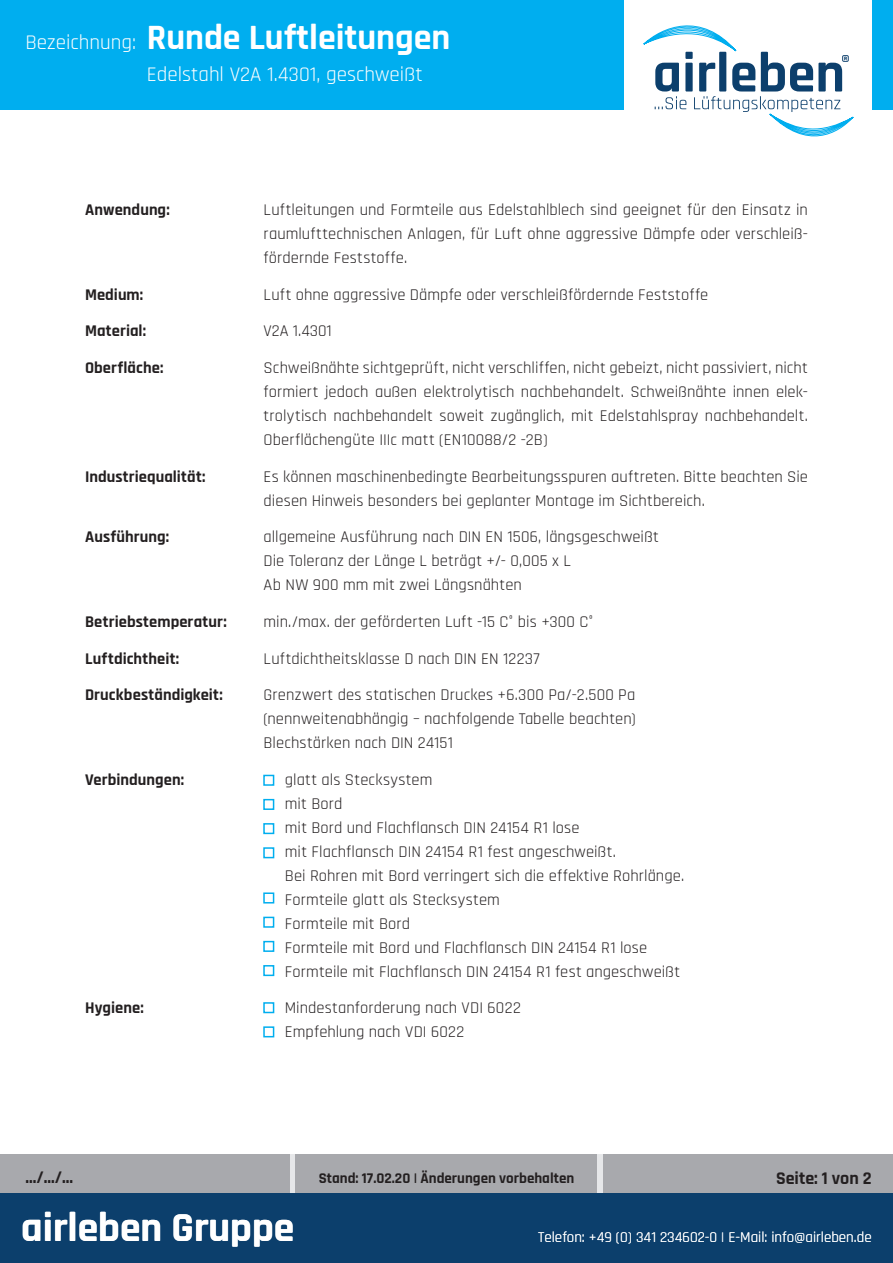
<style>
.page{position:relative;width:893px;height:1263px;background:#fff}
.page>*{position:absolute;margin:0;border:0;box-sizing:border-box;transform-origin:0 0}
.t1{font:700 41.55px "Rajdhani";color:#fff}
.t2{font:700 36px "Rajdhani";color:#fff}
.t3{font:21px "Rajdhani";color:#fff}
.t4{font:700 18px "Rajdhani";color:#231f20}
.Text{font:16.5px/24px "Rajdhani";letter-spacing:.005em;color:#231f20}
.t5{font:700 16.5px "Rajdhani";letter-spacing:.005em;color:#231f20}
.t6{font:15px "Rajdhani";color:#fff}
.t7{font:700 15px "Rajdhani";color:#231f20}
</style>
<div class="page">
<div style="left:0;top:0;width:893px;height:109px;background:#00aeef"></div>
<div style="left:625px;top:0;width:247px;height:149px;background:#fff"></div>
<svg style="left:643px;top:26px;width:210px;height:110px"></svg>
<div style="left:0;top:1193px;width:893px;height:70px;background:#0c3f6c"></div>
<div style="left:604px;top:1154px;width:289px;height:39px;background:#a8a9ad"></div>
<div style="left:296px;top:1154px;width:301px;height:39px;background:#a8a9ad"></div>
<div style="left:0;top:1154px;width:289px;height:39px;background:#a8a9ad"></div>
<div style="left:263px;top:775px;width:11px;height:11px;background:#fff;border:2px solid #00aeef"></div>
<div style="left:263px;top:892px;width:11px;height:11px;background:#fff;border:2px solid #00aeef"></div>
<div style="left:263px;top:799px;width:11px;height:11px;background:#fff;border:2px solid #00aeef"></div>
<div style="left:263px;top:917px;width:11px;height:11px;background:#fff;border:2px solid #00aeef"></div>
<div style="left:263px;top:823px;width:11px;height:11px;background:#fff;border:2px solid #00aeef"></div>
<div style="left:263px;top:941px;width:11px;height:11px;background:#fff;border:2px solid #00aeef"></div>
<div style="left:263px;top:1002px;width:11px;height:11px;background:#fff;border:2px solid #00aeef"></div>
<div style="left:263px;top:847px;width:11px;height:11px;background:#fff;border:2px solid #00aeef"></div>
<div style="left:263px;top:965px;width:11px;height:11px;background:#fff;border:2px solid #00aeef"></div>
<div style="left:263px;top:1026px;width:11px;height:11px;background:#fff;border:2px solid #00aeef"></div>
<p class="t3" style="left:26px;top:31px;width:112px">Bezeichnung:</p>
<p class="t2" style="left:147px;top:16px;width:305px">Runde Luftleitungen</p>
<p class="t3" style="left:147px;top:62px;width:278px">Edelstahl V2A 1.4301, geschweißt</p>
<p class="t5" style="left:85px;top:200px;width:86px">Anwendung:</p>
<p class="t5" style="left:85px;top:284px;width:60px">Medium:</p>
<p class="t5" style="left:85px;top:321px;width:63px">Material:</p>
<p class="t5" style="left:85px;top:358px;width:80px">Oberfläche:</p>
<p class="t5" style="left:85px;top:466px;width:122px">Industriequalität:</p>
<p class="t5" style="left:85px;top:527px;width:86px">Ausführung:</p>
<p class="t5" style="left:85px;top:611px;width:143px">Betriebstemperatur:</p>
<p class="t5" style="left:85px;top:648px;width:96px">Luftdichtheit:</p>
<p class="t5" style="left:85px;top:685px;width:139px">Druckbeständigkeit:</p>
<p class="t5" style="left:85px;top:769px;width:101px">Verbindungen:</p>
<p class="t5" style="left:85px;top:998px;width:60px">Hygiene:</p>
<p class="Text" style="left:264px;top:198px;width:546px;text-align:justify">Luftleitungen und Formteile aus Edelstahlblech sind geeignet für den Einsatz in raumlufttechnischen Anlagen, für Luft ohne aggressive Dämpfe oder verschleiß&shy;fördernde Feststoffe.</p>
<p class="Text" style="left:264px;top:283px;width:446px">Luft ohne aggressive Dämpfe oder verschleißfördernde Feststoffe</p>
<p class="Text" style="left:264px;top:320px;width:70px">V2A 1.4301</p>
<p class="Text" style="left:264px;top:356px;width:546px;text-align:justify">Schweißnähte sichtgeprüft, nicht verschliffen, nicht gebeizt, nicht passiviert, nicht formiert jedoch außen elektrolytisch nachbehandelt. Schweißnähte innen elek&shy;trolytisch nachbehandelt soweit zugänglich, mit Edelstahlspray nachbehandelt.<br>Oberflächengüte IIIc matt (EN10088/2 -2B)</p>
<p class="Text" style="left:264px;top:465px;width:546px">Es können maschinenbedingte Bearbeitungsspuren auftreten. Bitte beachten Sie diesen Hinweis besonders bei geplanter Montage im Sichtbereich.</p>
<p class="Text" style="left:264px;top:525px;width:397px">allgemeine Ausführung nach DIN EN 1506, längsgeschweißt<br>Die Toleranz der Länge L beträgt +/- 0,005 x L<br>Ab NW 900 mm mit zwei Längsnähten</p>
<p class="Text" style="left:264px;top:610px;width:331px">min./max. der geförderten Luft -15 C° bis +300 C°</p>
<p class="Text" style="left:264px;top:647px;width:278px">Luftdichtheitsklasse D nach DIN EN 12237</p>
<p class="Text" style="left:264px;top:683px;width:374px;text-align:justify">Grenzwert des statischen Druckes +6.300 Pa/-2.500 Pa (nennweitenabhängig – nachfolgende Tabelle beachten)<br>Blechstärken nach DIN 24151</p>
<p class="Text" style="left:285px;top:768px;width:149px">glatt als Stecksystem</p>
<p class="Text" style="left:285px;top:792px;width:59px">mit Bord</p>
<p class="Text" style="left:285px;top:816px;width:296px">mit Bord und Flachflansch DIN 24154 R1 lose</p>
<p class="Text" style="left:285px;top:840px;width:401px">mit Flachflansch DIN 24154 R1 fest angeschweißt.<br>Bei Rohren mit Bord verringert sich die effektive Rohrlänge.</p>
<p class="Text" style="left:285px;top:888px;width:217px">Formteile glatt als Stecksystem</p>
<p class="Text" style="left:285px;top:912px;width:127px">Formteile mit Bord</p>
<p class="Text" style="left:285px;top:936px;width:364px">Formteile mit Bord und Flachflansch DIN 24154 R1 lose</p>
<p class="Text" style="left:285px;top:960px;width:397px">Formteile mit Flachflansch DIN 24154 R1 fest angeschweißt</p>
<p class="Text" style="left:285px;top:996px;width:237px">Mindestanforderung nach VDI 6022<br>Empfehlung nach VDI 6022</p>
<p class="t4" style="left:26px;top:1166px;width:49px">.../.../...</p>
<p class="t7" style="left:319px;top:1168px;width:257px">Stand: 17.02.20 | Änderungen vorbehalten</p>
<p class="t4" style="left:776px;top:1167px;width:97px">Seite: 1 von 2</p>
<p class="t1" style="left:21px;top:1202px;width:275px">airleben Gruppe</p>
<p class="t6" style="left:538px;top:1228px;width:335px">Telefon: +49 (0) 341 234602-0 | E-Mail: info@airleben.de</p>
</div>
